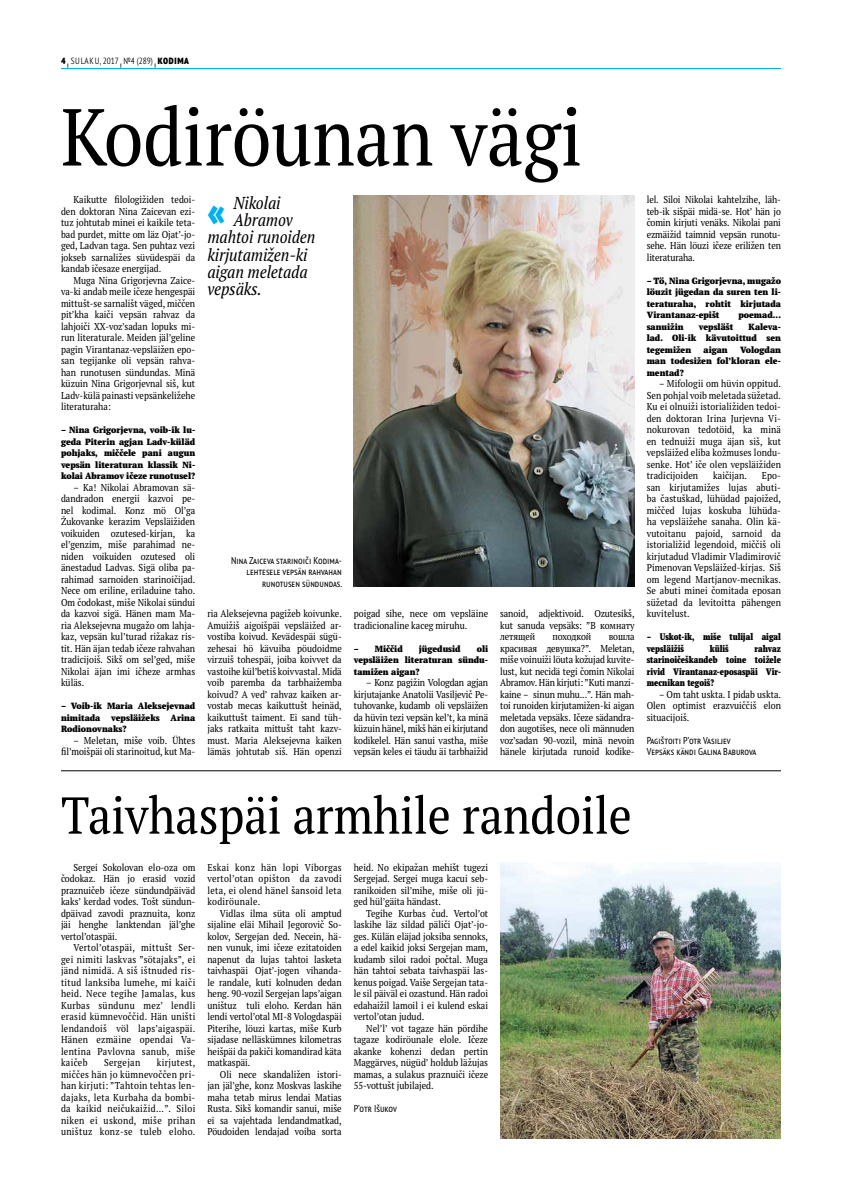
<style>
.page{position:relative;width:842px;height:1191px;background:#fff}
.page>*{position:absolute;margin:0;border:0;box-sizing:border-box;transform-origin:0 0}
.t1{font:condensed 80.5px "PT Serif Pro";color:#000}
.t2{font:condensed 51.8px "PT Serif Pro";color:#000}
.t3{font:900 condensed 41.9px "PT Sans Pro";color:#00b1ec}
.t4{font:italic condensed 17.2px "PT Serif Pro";color:#000}
.t5{font:condensed 10px/11.5px "PT Serif Pro";color:#000;text-align:justify}
.t6{font:condensed 10px/11.5px "PT Sans Pro";color:#000}
.t7{font:condensed 10px "PT Serif Pro";letter-spacing:.03em;color:#000}
.t8{font:condensed 10px "PT Serif Pro";letter-spacing:-.02em;color:#000}
.t9{font:900 condensed 9.4px/11.5px "PT Serif Pro";color:#000;scale:.86 1}
.t10{font:900 condensed 9px/11.5px "PT Serif Pro";color:#000;text-align:justify}
.t11{font:300 condensed 9px "PT Sans Pro";letter-spacing:.01em;color:#000}
.s1{font-weight:900}
</style>
<div class="page">
<hr style="left:61px;top:68px;width:720px;height:1px;background:#00b1ec">
<img style="left:500px;top:862px;width:281px;height:276px">
<hr style="left:61px;top:770px;width:720px;height:1px;background:#000">
<img style="left:354px;top:195px;width:280px;height:391px">
<p class="t11" style="left:61px;top:55px;width:129px"><span class="s1">4</span> <sub>|</sub> SULAKU, 2017 <sub>|</sub> №4 (289) <sub>|</sub> <span class="s1">KODIMA</span></p>
<h1 class="t1" style="left:61px;top:84px;width:523px">Kodiröunan vägi</h1>
<p class="t5" style="left:61px;top:194px;width:136px;text-indent:12px">Kaikutte filologižiden tedoi&shy;den doktoran Nina Zaicevan ezi&shy;tuz johtutab minei ei kaikile teta&shy;bad purdet, mitte om läz Ojat’-jo&shy;ged, Ladvan taga. Sen puhtaz vezi jokseb sarnaližes süvüdespäi da kandab ičesaze energijad.</p>
<p class="t5" style="left:61px;top:274px;width:136px;text-indent:12px">Muga Nina Grigorjevna Zaice&shy;va-ki andab meile ičeze hengespäi mittušt-se sarnališt väged, miččen pit’kha kaiči vepsän rahvaz da lahjoiči XX-voz’sadan lopuks mi&shy;run literaturale. Meiden jäl’geline pagin Virantanaz-vepsläižen epo&shy;san tegijanke oli vepsän rahva&shy;han runotusen sündundas. Minä küzuin Nina Grigorjevnal siš, kut Ladv-külä painasti vepsänkeližehe literaturaha:</p>
<p class="t10" style="left:61px;top:424px;width:136px">– Nina Grigorjevna, voib-ik lu&shy;geda Piterin agjan Ladv-küläd pohjaks, miččele pani augun vepsän literaturan klassik Ni&shy;kolai Abramov ičeze runotusel?</p>
<p class="t5" style="left:61px;top:481px;width:136px;text-indent:12px">– Ka! Nikolai Abramovan sä&shy;dandradon energii kazvoi pe&shy;nel kodimal. Konz mö Ol’ga Žukovanke kerazim Vepsläižiden voikuiden ozutesed-kirjan, ka el’genzim, miše parahimad ne&shy;niden voikuiden ozutesed oli änestadud Ladvas. Sigä oliba pa&shy;rahimad sarnoiden starinoičijad.<br>Nece om eriline, eriladuine taho.<br>Om čodokast, miše Nikolai sündui da kazvoi sigä. Hänen mam Ma&shy;ria Aleksejevna mugažo om lahja&shy;kaz, vepsän kul’turad rižakaz ris&shy;tit. Hän äjan tedab ičeze rahvahan tradicijoiš. Sikš om sel’ged, miše Nikolai äjan imi ičheze armhas küläs.</p>
<p class="t10" style="left:61px;top:700px;width:136px">– Voib-ik Maria Aleksejevnad nimitada vepsläižeks Arina Rodionovnaks?</p>
<p class="t5" style="left:61px;top:734px;width:136px;text-align:right">– Meletan, miše voib. Ühtes fil’moišpäi oli starinoitud, kut Ma-</p>
<h3 class="t4" style="left:233px;top:191px;width:48px">Nikolai</h3>
<h3 class="t4" style="left:233px;top:209px;width:61px">Abramov</h3>
<h3 class="t4" style="left:207px;top:226px;width:109px">mahtoi runoiden</h3>
<h3 class="t4" style="left:207px;top:243px;width:101px">kirjutamižen-ki</h3>
<h3 class="t4" style="left:207px;top:260px;width:102px">aigan meletada</h3>
<h3 class="t4" style="left:207px;top:278px;width:56px">vepsäks.</h3>
<h3 class="t3" style="left:207px;top:183px;width:19px">«</h3>
<p class="t6" style="left:231px;top:554px;width:113px;text-align:right">Nina Zaiceva starinoiči Kodima&shy;lehtesele vepsän rahvahan runotusen sündundas.</p>
<p class="t5" style="left:207px;top:608px;width:136px">ria Aleksejevna pagižeb koivunke.<br>Amuižiš aigoišpäi vepsläižed ar&shy;vostiba koivud. Kevädespäi sügü&shy;zehesai hö kävuiba pöudoidme virzuiš tohespäi, joiba koivvet da vastoihe kül’betiš koivvastal. Midä voib paremba da tarbhaižemba koivud? A ved’ rahvaz kaiken ar&shy;vostab mecas kaikuttušt heinäd, kaikuttušt taiment. Ei sand tüh&shy;jaks ratkaita mittušt taht kazv&shy;must. Maria Aleksejevna kaiken lämäs johtutab siš. Hän openzi</p>
<p class="t5" style="left:354px;top:608px;width:136px">poigad sihe, nece om vepsläine tradicionaline kaceg miruhu.</p>
<p class="t10" style="left:354px;top:643px;width:50px">– Miččid</p>
<p class="t10" style="left:419px;top:643px;width:43px">jügedusid</p>
<p class="t10" style="left:354px;top:643px;width:136px;text-indent:123px">oli vepsläižen literaturan sündu&shy;tamižen aigan?</p>
<p class="t5" style="left:354px;top:677px;width:136px;text-indent:12px">– Konz pagižin Vologdan agjan kirjutajanke Anatolii Vasiljevič Pe&shy;tuhovanke, kudamb oli vepsläižen da hüvin tezi vepsän kel’t, ka minä küzuin hänel, mikš hän ei kirjutand kodikelel. Hän sanui vastha, miše vepsän keles ei täudu äi tarbhaižid</p>
<p class="t5" style="left:500px;top:608px;width:136px">sanoid, adjektivoid. Ozutesikš, kut sanuda vepsäks: ”В комнату летящей</p>
<p class="t8" style="left:552px;top:630px;width:40px">походкой</p>
<p class="t5" style="left:500px;top:631px;width:136px;text-indent:108px">вошла красивая девушка?”. Meletan, miše voinuiži löuta kožujad kuvite&shy;lust, kut necidä tegi čomin Nikolai Abramov. Hän kirjuti: ”Kuti manzi&shy;kaine – sinun muhu...”. Hän mah&shy;toi runoiden kirjutamižen-ki aigan meletada vepsäks. Ičeze sädandra&shy;don augotišes, nece oli männuden voz’sadan 90-vozil, minä nevoin hänele kirjutada runoid kodike-</p>
<p class="t5" style="left:647px;top:194px;width:136px;text-align:left">lel. Siloi Nikolai kahtelzihe, läh&shy;teb-ik sišpäi midä-se. Hot’ hän jo čomin kirjuti venäks. Nikolai pani ezmäižid taimnid vepsän runotu&shy;sehe. Hän löuzi ičeze eriližen ten literaturaha.</p>
<p class="t10" style="left:647px;top:275px;width:136px">– Tö, Nina Grigorjevna, mugažo löuzit jügedan da suren ten li&shy;teraturaha, rohtit kirjutada Virantanaz-epišt</p>
<p class="t10" style="left:738px;top:309px;width:44px">poemad...</p>
<p class="t10" style="left:647px;top:321px;width:38px">sanuižin</p>
<p class="t10" style="left:699px;top:321px;width:36px">vepsläšt</p>
<p class="t10" style="left:647px;top:321px;width:136px;text-indent:102px">Kaleva&shy;lad. Oli-ik kävutoittud sen tegemižen</p>
<p class="t10" style="left:647px;top:344px;width:136px;text-indent:93px">Vologdan man todesižen fol’kloran ele&shy;mentad?</p>
<p class="t5" style="left:647px;top:378px;width:136px;text-indent:12px">– Mifologii om hüvin oppitud.<br>Sen pohjal voib meletada süžetad.<br>Ku ei olnuiži istorialižiden tedoi&shy;den doktoran Irina Jurjevna Vi&shy;nokurovan tedotöid, ka minä en tednuiži muga äjan siš, kut vepsläižed eliba kožmuses londu&shy;senke. Hot’ iče olen vepsläižiden tradicijoiden</p>
<p class="t10" style="left:703px;top:344px;width:26px">aigan</p>
<p class="t5" style="left:713px;top:470px;width:36px">kaičijan.</p>
<p class="t5" style="left:647px;top:470px;width:136px;text-indent:115px">Epo&shy;san kirjutamižes lujas abuti&shy;ba častuškad, lühüdad pajoižed, miččed lujas koskuba lühüda&shy;ha vepsläižehe sanaha. Olin kä&shy;vutoitanu pajoid, sarnoid da istorialižid legendoid, miččiš oli kirjutadud Vladimir Vladimirovič Pimenovan Vepsläižed-kirjas. Siš om legend Martjanov-mecnikas.<br>Se abuti minei čomitada eposan süžetad da levitoitta pähengen kuvitelust.</p>
<p class="t9" style="left:647px;top:631px;width:158px">– Uskot-ik, miše tulijal aigal vepsläižiš</p>
<p class="t9" style="left:710px;top:642px;width:24px">küliš</p>
<p class="t9" style="left:647px;top:642px;width:158px;text-align:justify;text-indent:108px">rahvaz starinoičeškandeb toine toižele rivid Virantanaz-eposaspäi Vir&shy;mecnikan tegoiš?</p>
<p class="t5" style="left:647px;top:688px;width:136px;text-indent:12px">– Om taht uskta. I pidab uskta.<br>Olen optimist erazvuiččiš elon situacijoiš.</p>
<p class="t6" style="left:647px;top:734px;width:111px">Pagištoiti P’otr Vasiljev<br>Vepsäks kändi Galina Baburova</p>
<h2 class="t2" style="left:61px;top:781px;width:572px">Taivhaspäi armhile randoile</h2>
<p class="t5" style="left:61px;top:861px;width:136px;text-indent:12px">Sergei Sokolovan elo-oza om čodokaz. Hän jo erasid vozid praznuičeb ičeze sündundpäiväd kaks’ kerdad vodes. Tošt sündun&shy;dpäivad zavodi praznuita, konz jäi henghe lanktendan jäl’ghe vertol’otaspäi.</p>
<p class="t5" style="left:61px;top:941px;width:136px;text-indent:12px">Vertol’otaspäi, mittušt Ser&shy;gei nimiti laskvas ”sötajaks”, ei jänd nimidä. A siš ištnuded ris&shy;titud lanksiba lumehe, mi kaiči heid. Nece tegihe Jamalas, kus Kurbas sündunu mez’ lendli erasid kümnevoččid. Hän uništi lendandoiš völ laps’aigaspäi.<br>Hänen ezmäine opendai Va&shy;lentina Pavlovna sanub, miše kaičeb</p>
<p class="t5" style="left:61px;top:1056px;width:136px;text-indent:96px">kirjutest, miččes hän jo kümnevoččen pri&shy;han kirjuti: ”Tahtoin tehtas len&shy;dajaks, leta Kurbaha da bombi&shy;da kaikid neičukaižid...”. Siloi niken ei uskond, miše prihan uništuz konz-se tuleb eloho.</p>
<p class="t7" style="left:104px;top:1056px;width:38px">Sergejan</p>
<p class="t5" style="left:207px;top:861px;width:136px">Eskai konz hän lopi Viborgas vertol’otan opišton da zavodi leta, ei olend hänel šansoid leta kodiröunale.</p>
<p class="t5" style="left:207px;top:907px;width:136px;text-indent:12px">Vidlas ilma süta oli amptud sijaline eläi Mihail Jegorovič So&shy;kolov, Sergejan ded. Necein, hä&shy;nen vunuk, imi ičeze ezitatoiden napenut da lujas tahtoi lasketa taivhaspäi Ojat’-jogen vihanda&shy;le randale, kuti kolnuden dedan heng. 90-vozil Sergejan laps’aigan uništuz tuli eloho. Kerdan hän lendi vertol’otal MI-8 Vologdaspäi Piterihe, löuzi kartas, miše Kurb sijadase nelläskümnes kilometras heišpäi da pakiči komandirad käta matkaspäi.</p>
<p class="t5" style="left:207px;top:1068px;width:136px;text-indent:12px">Oli nece skandaližen istori&shy;jan jäl’ghe, konz Moskvas laskihe maha tetab mirus lendai Matias Rusta. Sikš komandir sanui, miše ei sa vajehtada lendandmatkad, Pöudoiden lendajad voiba sorta</p>
<p class="t5" style="left:354px;top:861px;width:136px">heid. No ekipažan mehišt tugezi Sergejad. Sergei muga kacui seb&shy;ranikoiden sil’mihe, miše oli jü&shy;ged hül’gäita händast.</p>
<p class="t5" style="left:354px;top:907px;width:136px;text-indent:12px">Tegihe Kurbas čud. Vertol’ot laskihe läz sildad päliči Ojat’-jo&shy;ges. Külän eläjad joksiba sennoks, a edel kaikid joksi Sergejan mam, kudamb siloi radoi počtal. Muga hän tahtoi sebata taivhaspäi las&shy;kenus poigad. Vaiše Sergejan tata&shy;le sil päiväl ei ozastund. Hän radoi edahaižil lamoil i ei kulend eskai vertol’otan judud.</p>
<p class="t5" style="left:354px;top:1022px;width:136px;text-indent:12px">Nel’l’ vot tagaze hän pördihe tagaze kodiröunale elole. Ičeze akanke kohenzi dedan pertin Maggärves, nügüd’ holdub läžujas mamas, a sulakus praznuiči ičeze 55-vottušt jubilajed.</p>
<p class="t6" style="left:354px;top:1102px;width:45px">P’otr Išukov</p>
</div>
